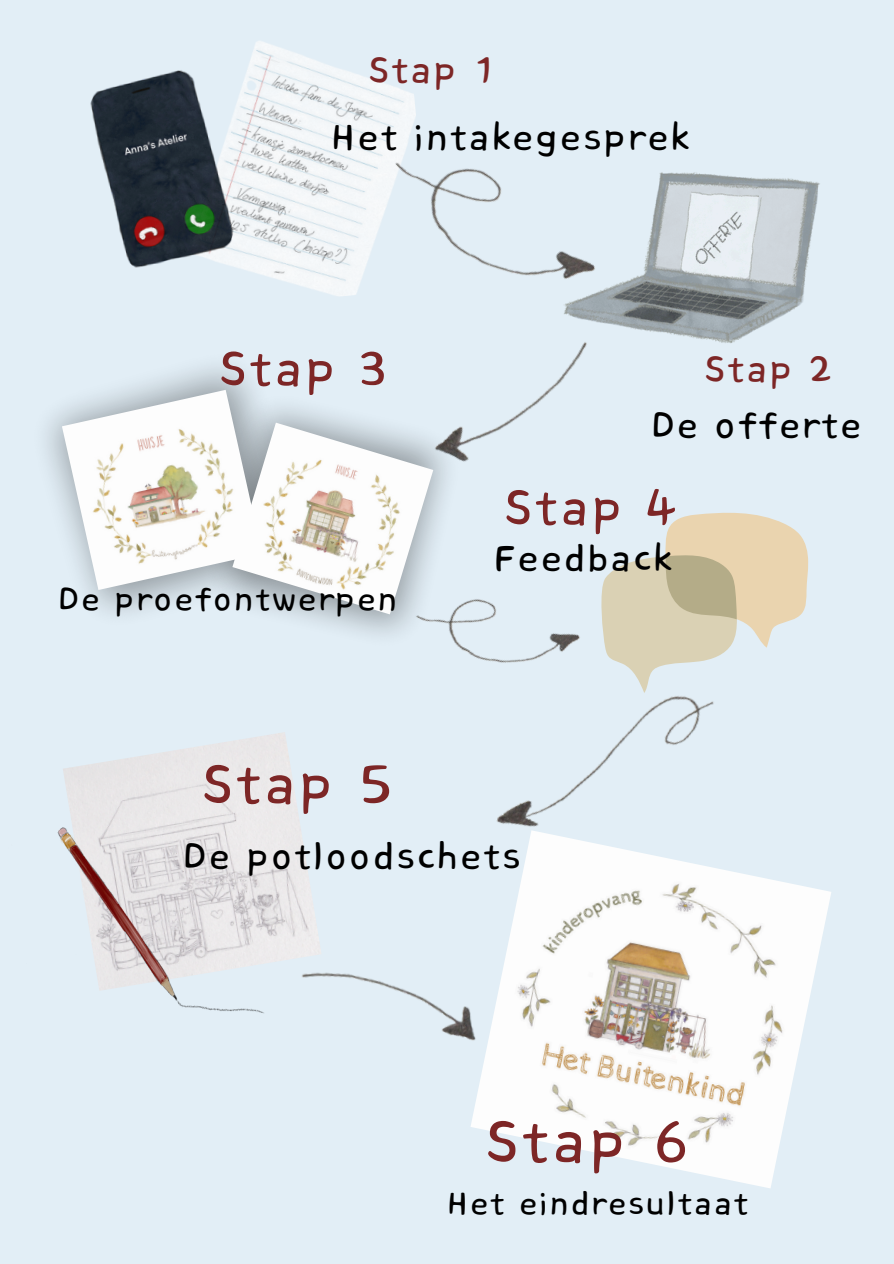
<style>
.page{position:relative;width:894px;height:1264px;background:#fff}
.page>*{position:absolute;margin:0;border:0;box-sizing:border-box;transform-origin:0 0}
.t1{font:75.6px "Core Bandi Face";color:#7d2626}
.t2{font:70.65px "Core Bandi Face";color:#7d2626}
.t3{font:63.6px "Core Bandi Face";color:#7d2626}
.t4{font:62.7px "Core Bandi Face";color:#7d2626}
.t5{font:47.25px "Core Bandi Face";color:#7d2626}
.t6{font:46.65px "Core Bandi Face";color:#000}
.t7{font:41.4px "Core Bandi Face";color:#000}
.t8{font:40.5px "Core Bandi Face";color:#000}
</style>
<div class="page">
<div style="left:0;top:0;width:893px;height:1263px;background:#e2eef6"></div>
<img style="left:248px;top:41px;width:53px;height:245px">
<img style="left:90px;top:70px;width:158px;height:201px">
<img style="left:701px;top:174px;width:119px;height:169px">
<img style="left:301px;top:55px;width:400px;height:367px">
<img style="left:356px;top:241px;width:308px;height:249px">
<img style="left:496px;top:696px;width:218px;height:131px">
<img style="left:321px;top:972px;width:149px;height:68px">
<img style="left:365px;top:490px;width:277px;height:280px">
<svg style="left:597px;top:510px;width:211px;height:183px"></svg>
<img style="left:63px;top:732px;width:258px;height:246px">
<img style="left:57px;top:770px;width:247px;height:244px">
<img style="left:62px;top:390px;width:200px;height:200px">
<img style="left:470px;top:830px;width:361px;height:358px">
<img style="left:232px;top:422px;width:201px;height:192px">
<p class="t5" style="left:368px;top:45px;width:131px">Stap 1</p>
<p class="t6" style="left:331px;top:113px;width:361px">Het intakegesprek</p>
<h3 class="t4" style="left:218px;top:336px;width:173px">Stap 3</h3>
<p class="t5" style="left:703px;top:344px;width:131px">Stap 2</p>
<h2 class="t6" style="left:650px;top:401px;width:214px">De offerte</h2>
<p class="t3" style="left:503px;top:474px;width:176px">Stap 4</p>
<p class="t7" style="left:58px;top:578px;width:342px">De proefontwerpen</p>
<h3 class="t2" style="left:201px;top:747px;width:195px">Stap 5</h3>
<h3 class="t6" style="left:493px;top:534px;width:182px">Feedback</h3>
<p class="t6" style="left:182px;top:831px;width:341px">De potloodschets</p>
<p class="t1" style="left:484px;top:1102px;width:209px">Stap 6</p>
<p class="t8" style="left:446px;top:1182px;width:304px">Het eindresultaat</p>
</div>
